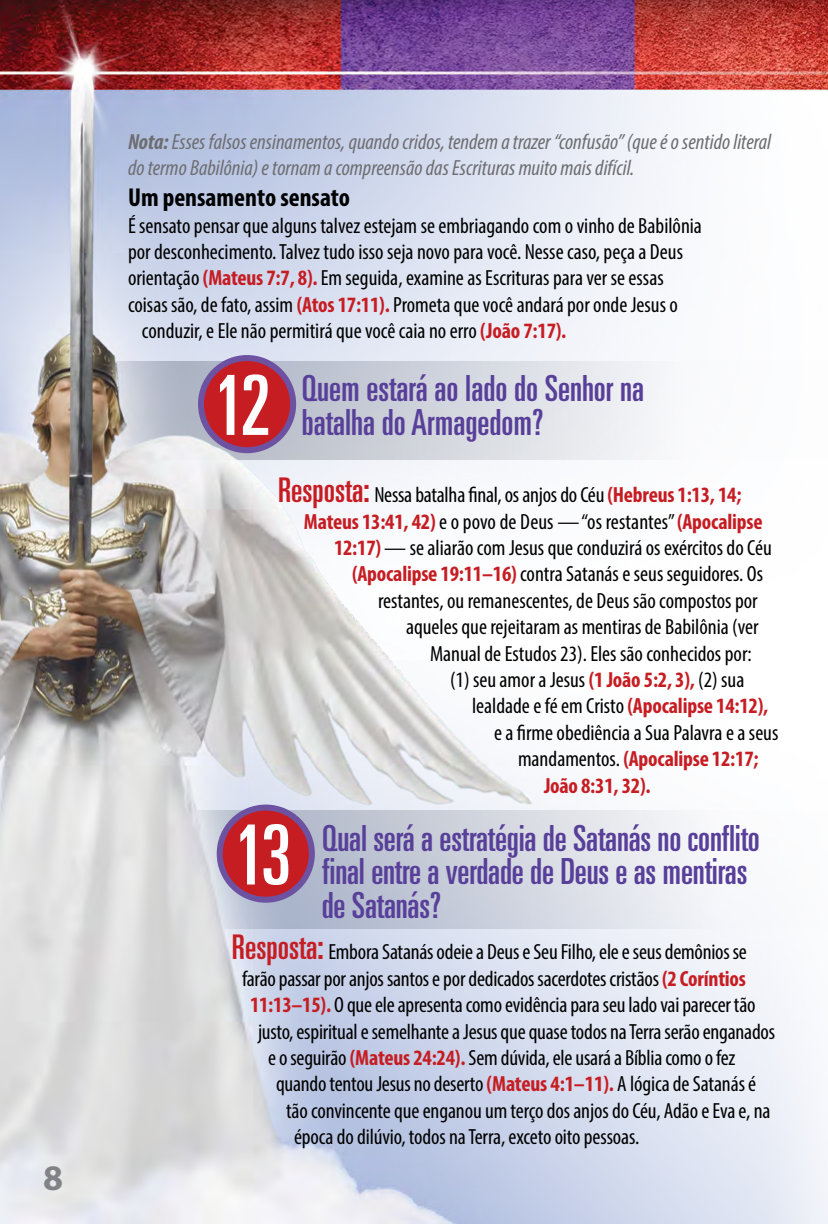
<style>
.page{position:relative;width:828px;height:1224px;background:#fff}
.page>*{position:absolute;margin:0;border:0;box-sizing:border-box;transform-origin:0 0}
.t1{font:ultra-condensed 83px "Univers";color:#fff}
.t2{font:ultra-condensed 36px/34px "Univers";letter-spacing:-.005em;color:#583f99}
.t3{font:700 36px "Myriad Pro";color:#808285}
.t4{font:700 condensed 26px "Myriad Pro";color:#000}
.t5{font:condensed 22px "Myriad Pro";letter-spacing:-.005em;color:#000}
.t6{font:italic condensed 22px/26.4px "Myriad Pro";color:#6d6e71}
.t7{font:700 condensed 22px "Myriad Pro";letter-spacing:-.01em;color:#c61d23}
.s1{font-weight:700}
.s2{font-weight:700;color:#c61d23}
.s3{font-family:"Univers";font-stretch:ultra-condensed;font-size:34px;color:#c61d23}
.s4{font-weight:400;color:#000}
</style>
<div class="page">
<img style="left:0;top:0;width:828px;height:1224px">
<hr style="left:827px;top:676px;width:1px;height:233px;background:#bcbec0">
<div style="left:220px;top:808px;width:92px;height:92px;background:#c61d23;border-radius:50%"></div>
<div style="left:217px;top:805px;width:98px;height:98px;border:6px solid #6e52a2;border-radius:50%"></div>
<div style="left:201px;top:358px;width:92px;height:92px;background:#c61d23;border-radius:50%"></div>
<div style="left:198px;top:355px;width:98px;height:98px;border:6px solid #6e52a2;border-radius:50%"></div>
<h2 class="t3" style="left:43px;top:1155px;width:21px">8</h2>
<p class="t6" style="left:128px;top:128px;width:645px"><span class="s1">Nota:</span> Esses falsos ensinamentos, quando cridos, tendem a trazer “confusão” (que é o sentido literal do termo Babilônia) e tornam a compreensão das Escrituras muito mais difícil.</p>
<p class="t4" style="left:128px;top:181px;width:223px">Um pensamento sensato</p>
<p class="t5" style="left:128px;top:212px;width:575px">É sensato pensar que alguns talvez estejam se embriagando com o vinho de Babilônia</p>
<p class="t5" style="left:128px;top:238px;width:557px">por desconhecimento. Talvez tudo isso seja novo para você. Nesse caso, peça a Deus</p>
<p class="t5" style="left:128px;top:265px;width:537px">orientação <span class="s2">(Mateus 7:7, 8).</span> Em seguida, examine as Escrituras para ver se essas</p>
<p class="t5" style="left:128px;top:291px;width:551px">coisas são, de fato, assim <span class="s2">(Atos 17:11).</span> Prometa que você andará por onde Jesus o</p>
<p class="t5" style="left:142px;top:318px;width:426px">conduzir, e Ele não permitirá que você caia no erro <span class="s2">(João 7:17).</span></p>
<h1 class="t1" style="left:213px;top:358px;width:59px">12</h1>
<h2 class="t2" style="left:302px;top:371px;width:344px">Quem estará ao lado do Senhor na batalha do Armagedom?</h2>
<p class="t5" style="left:278px;top:482px;width:465px"><span class="s3">Resposta:</span> Nessa batalha final, os anjos do Céu <span class="s2">(Hebreus 1:13, 14;</span></p>
<p class="t7" style="left:304px;top:507px;width:460px">Mateus 13:41, 42) <span class="s4">e o povo de Deus — “os restantes”</span> (Apocalipse</p>
<p class="t5" style="left:334px;top:534px;width:439px"><span class="s2">12:17)</span> — se aliarão com Jesus que conduzirá os exércitos do Céu</p>
<p class="t5" style="left:352px;top:561px;width:413px"><span class="s2">(Apocalipse 19:11–16)</span> contra Satanás e seus seguidores. Os</p>
<p class="t5" style="left:378px;top:587px;width:381px">restantes, ou remanescentes, de Deus são compostos por</p>
<p class="t5" style="left:406px;top:614px;width:354px">aqueles que rejeitaram as mentiras de Babilônia (ver</p>
<p class="t5" style="left:430px;top:640px;width:323px">Manual de Estudos 23). Eles são conhecidos por:</p>
<p class="t5" style="left:450px;top:666px;width:296px">(1) seu amor a Jesus <span class="s2">(1 João 5:2, 3),</span> (2) sua</p>
<p class="t5" style="left:472px;top:693px;width:298px">lealdade e fé em Cristo <span class="s2">(Apocalipse 14:12),</span></p>
<p class="t5" style="left:494px;top:719px;width:286px">e a firme obediência a Sua Palavra e a seus</p>
<p class="t7" style="left:518px;top:745px;width:242px"><span class="s4">mandamentos.</span> (Apocalipse 12:17;</p>
<p class="t7" style="left:544px;top:771px;width:108px">João 8:31, 32).</p>
<h1 class="t1" style="left:234px;top:808px;width:59px">13</h1>
<h2 class="t2" style="left:322px;top:821px;width:440px">Qual será a estratégia de Satanás no conflito final entre a verdade de Deus e as mentiras de Satanás?</h2>
<p class="t5" style="left:232px;top:939px;width:516px"><span class="s3">Resposta:</span> Embora Satanás odeie a Deus e Seu Filho, ele e seus demônios se</p>
<p class="t5" style="left:242px;top:965px;width:506px">farão passar por anjos santos e por dedicados sacerdotes cristãos <span class="s2">(2 Coríntios</span></p>
<p class="t5" style="left:250px;top:992px;width:507px"><span class="s2">11:13–15).</span> O que ele apresenta como evidência para seu lado vai parecer tão</p>
<p class="t5" style="left:258px;top:1018px;width:519px">justo, espiritual e semelhante a Jesus que quase todos na Terra serão enganados</p>
<p class="t5" style="left:268px;top:1044px;width:469px">e o seguirão <span class="s2">(Mateus 24:24).</span> Sem dúvida, ele usará a Bíblia como o fez</p>
<p class="t5" style="left:276px;top:1071px;width:482px">quando tentou Jesus no deserto <span class="s2">(Mateus 4:1–11).</span> A lógica de Satanás é</p>
<p class="t5" style="left:286px;top:1097px;width:486px">tão convincente que enganou um terço dos anjos do Céu, Adão e Eva e, na</p>
<p class="t5" style="left:294px;top:1124px;width:347px">época do dilúvio, todos na Terra, exceto oito pessoas.</p>
</div>
